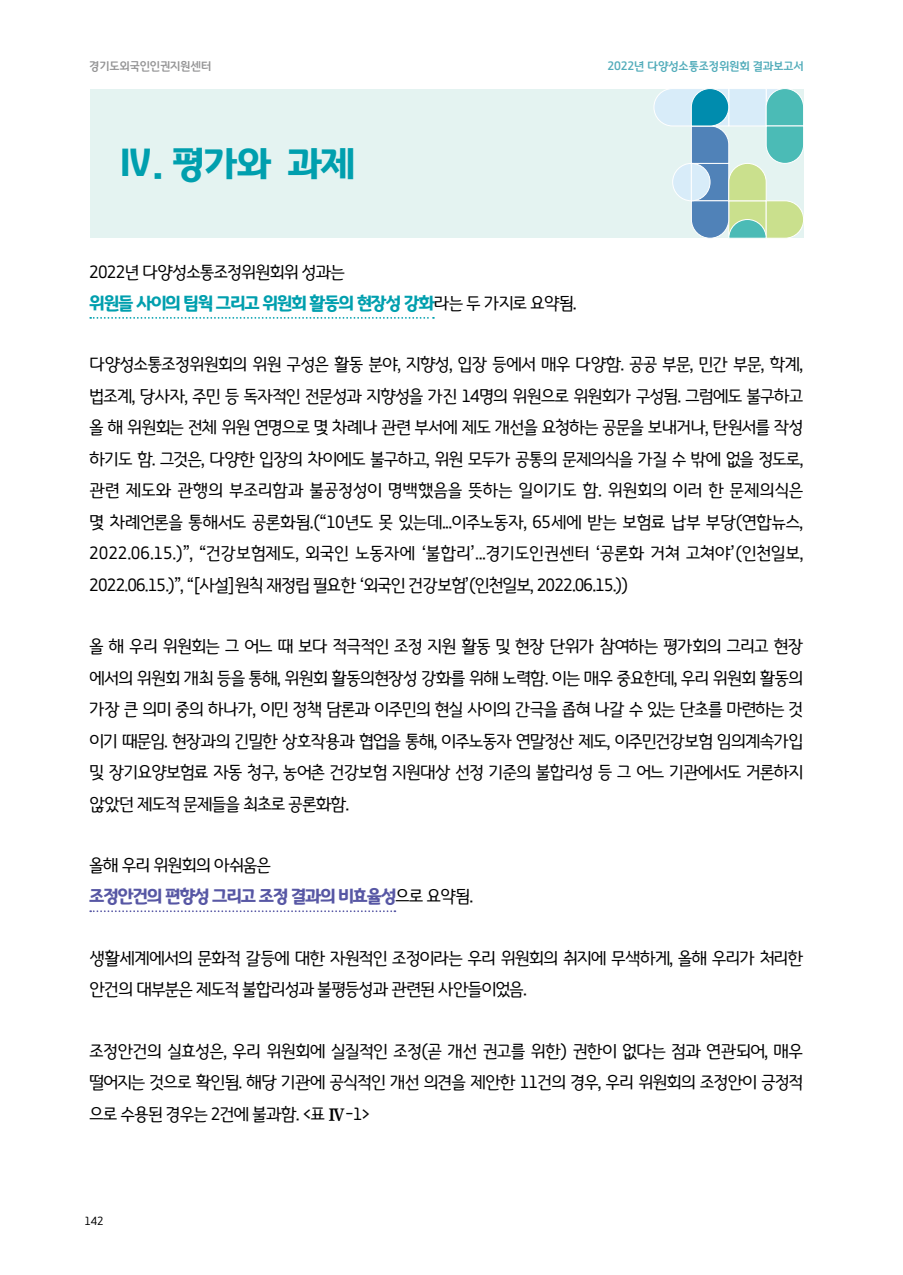
<style>
.page{position:relative;width:903px;height:1275px;background:#fff}
.page>*{position:absolute;margin:0;border:0;box-sizing:border-box;transform-origin:0 0}
.t1{font:38.5px "Gyeonggi Title B";color:#009fae}
.t2{font:18.38px/31.5px "Gyeonggi Title L";letter-spacing:-.06em;color:#000;text-align:justify}
.t3{font:18.38px "Gyeonggi Title B";letter-spacing:-.06em;color:#009fae}
.t4{font:18.38px "Gyeonggi Title B";letter-spacing:-.06em;color:#5757a4}
.t5{font:12.25px "Gyeonggi Title M";letter-spacing:-.01em;color:#52acba}
.t6{font:12.25px "Gyeonggi Title M";letter-spacing:-.01em;color:#949495}
.t7{font:12.25px "Gyeonggi Title L";color:#000}
.s1{font-family:"Gyeonggi Title L";color:#000}
.s2{font-family:"SD Mj Neoa Uni f Bd"}
</style>
<div class="page">
<div style="left:90px;top:90px;width:713px;height:148px;background:#e4f3f1"></div>
<svg style="left:654px;top:88px;width:150px;height:151px"></svg>
<svg style="left:90px;top:317px;width:344px;height:2px"></svg>
<svg style="left:90px;top:910px;width:305px;height:2px"></svg>
<p class="t6" style="left:89px;top:58px;width:123px">경기도외국인인권지원센터</p>
<p class="t5" style="left:607px;top:58px;width:198px">2022년 다양성소통조정위원회 결과보고서</p>
<h1 class="t1" style="left:119px;top:139px;width:238px">Ⅳ. 평가와 과제</h1>
<p class="t2" style="left:89px;top:256px;width:257px">2022년 다양성소통조정위원회위 성과는</p>
<p class="t3" style="left:89px;top:292px;width:489px">위원들 사이의 팀웍 그리고 위원회 활동의 현장성 강화<span class="s1">라는 두 가지로 요약됨.</span></p>
<p class="t2" style="left:89px;top:349px;width:716px">다양성소통조정위원회의 위원 구성은 활동 분야, 지향성, 입장 등에서 매우 다양함. 공공 부문, 민간 부문, 학계, 법조계, 당사자, 주민 등 독자적인 전문성과 지향성을 가진 14명의 위원으로 위원회가 구성됨. 그럼에도 불구하고 올 해 위원회는 전체 위원 연명으로 몇 차례나 관련 부서에 제도 개선을 요청하는 공문을 보내거나, 탄원서를 작성 하기도 함. 그것은, 다양한 입장의 차이에도 불구하고, 위원 모두가 공통의 문제의식을 가질 수 밖에 없을 정도로, 관련 제도와 관행의 부조리함과 불공정성이 명백했음을 뜻하는 일이기도 함. 위원회의 이러 한 문제의식은 몇 차례언론을 통해서도 공론화됨.(“10년도 못 있는데...이주노동자, 65세에 받는 보험료 납부 부당(연합뉴스, 2022.06.15.)”, “건강보험제도, 외국인 노동자에 ‘불합리’...경기도인권센터 ‘공론화 거쳐 고쳐야’(인천일보, 2022.06.15.)”, “[사설]원칙 재정립 필요한 ‘외국인 건강보험’(인천일보, 2022.06.15.))</p>
<p class="t2" style="left:89px;top:631px;width:716px">올 해 우리 위원회는 그 어느 때 보다 적극적인 조정 지원 활동 및 현장 단위가 참여하는 평가회의 그리고 현장 에서의 위원회 개최 등을 통해, 위원회 활동의현장성 강화를 위해 노력함. 이는 매우 중요한데, 우리 위원회 활동의 가장 큰 의미 중의 하나가, 이민 정책 담론과 이주민의 현실 사이의 간극을 좁혀 나갈 수 있는 단초를 마련하는 것 이기 때문임. 현장과의 긴밀한 상호작용과 협업을 통해, 이주노동자 연말정산 제도, 이주민건강보험 임의계속가입 및 장기요양보험료 자동 청구, 농어촌 건강보험 지원대상 선정 기준의 불합리성 등 그 어느 기관에서도 거론하지 않았던 제도적 문제들을 최초로 공론화함.</p>
<p class="t2" style="left:89px;top:850px;width:184px">올해 우리 위원회의 아쉬움은</p>
<p class="t4" style="left:89px;top:885px;width:385px">조정안건의 편향성 그리고 조정 결과의 비효율성<span class="s1">으로 요약됨.</span></p>
<p class="t2" style="left:89px;top:942px;width:716px">생활세계에서의 문화적 갈등에 대한 자원적인 조정이라는 우리 위원회의 취지에 무색하게, 올해 우리가 처리한 안건의 대부분은 제도적 불합리성과 불평등성과 관련된 사안들이었음.</p>
<p class="t2" style="left:89px;top:1035px;width:716px">조정안건의 실효성은, 우리 위원회에 실질적인 조정(곧 개선 권고를 위한) 권한이 없다는 점과 연관되어, 매우 떨어지는 것으로 확인됨. 해당 기관에 공식적인 개선 의견을 제안한 11건의 경우, 우리 위원회의 조정안이 긍정적 으로 수용된 경우는 2건에 불과함. &lt;표 <span class="s2">Ⅳ</span>-1&gt;</p>
<p class="t7" style="left:84px;top:1214px;width:21px">142</p>
</div>
